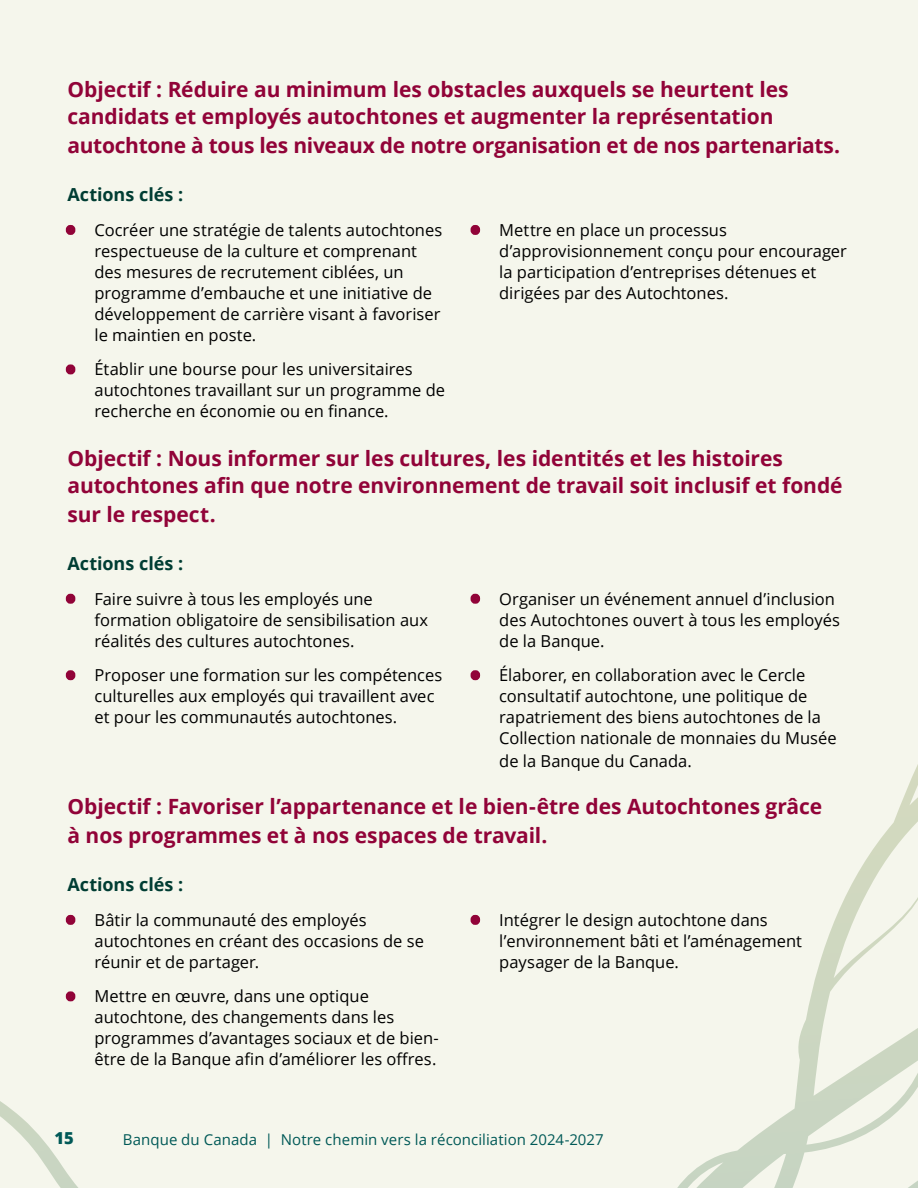
<style>
.page{position:relative;width:918px;height:1188px;background:#f5f6ec}
.page>*{position:absolute;margin:0;border:0;box-sizing:border-box;transform-origin:0 0}
.t1{font:700 21px/27.9px "Open Sans";letter-spacing:-.005em;color:#910338}
.t2{font:700 18px "Open Sans";color:#003d33}
.t3{font:16.5px/21px "Open Sans";color:#000}
.t4{font:800 16.5px "Open Sans";color:#005957}
.t5{font:15px "Open Sans";letter-spacing:.005em;color:#005957}
.s1{color:#910338}
</style>
<div class="page">
<svg style="left:0;top:906px;width:918px;height:282px"></svg>
<h4 class="t1" style="left:68px;top:75px;width:774px">Objectif : Réduire au minimum les obstacles auxquels se heurtent les candidats et employés autochtones et augmenter la représentation autochtone à tous les niveaux de notre organisation et de nos partenariats.</h4>
<h6 class="t2" style="left:68px;top:182px;width:117px">Actions clés :</h6>
<p class="t3" style="left:94px;top:219px;width:349px;text-indent:-27px"><span class="s1">•</span> Cocréer une stratégie de talents autochtones respectueuse de la culture et comprenant des mesures de recrutement ciblées, un programme d’embauche et une initiative de développement de carrière visant à favoriser le maintien en poste.</p>
<p class="t3" style="left:94px;top:359px;width:352px;text-indent:-27px"><span class="s1">•</span> Établir une bourse pour les universitaires autochtones travaillant sur un programme de recherche en économie ou en finance.</p>
<p class="t3" style="left:499px;top:219px;width:349px;text-indent:-27px"><span class="s1">•</span> Mettre en place un processus d’approvisionnement conçu pour encourager la participation d’entreprises détenues et dirigées par des Autochtones.</p>
<h4 class="t1" style="left:68px;top:444px;width:777px">Objectif : Nous informer sur les cultures, les identités et les histoires autochtones afin que notre environnement de travail soit inclusif et fondé sur le respect.</h4>
<h6 class="t2" style="left:68px;top:551px;width:117px">Actions clés :</h6>
<p class="t3" style="left:94px;top:588px;width:335px;text-indent:-27px"><span class="s1">•</span> Faire suivre à tous les employés une formation obligatoire de sensibilisation aux réalités des cultures autochtones.</p>
<p class="t3" style="left:94px;top:664px;width:349px;text-indent:-27px"><span class="s1">•</span> Proposer une formation sur les compétences culturelles aux employés qui travaillent avec et pour les communautés autochtones.</p>
<p class="t3" style="left:499px;top:588px;width:342px;text-indent:-27px"><span class="s1">•</span> Organiser un événement annuel d’inclusion des Autochtones ouvert à tous les employés de la Banque.</p>
<p class="t3" style="left:499px;top:664px;width:339px;text-indent:-27px"><span class="s1">•</span> Élaborer, en collaboration avec le Cercle consultatif autochtone, une politique de rapatriement des biens autochtones de la Collection nationale de monnaies du Musée</p>
<p class="t3" style="left:499px;top:750px;width:194px">de la Banque du Canada.</p>
<h4 class="t1" style="left:68px;top:791px;width:756px;line-height:28.8px">Objectif : Favoriser l’appartenance et le bien-être des Autochtones grâce à nos programmes et à nos espaces de travail.</h4>
<h6 class="t2" style="left:68px;top:872px;width:117px">Actions clés :</h6>
<p class="t3" style="left:94px;top:909px;width:331px;text-indent:-27px"><span class="s1">•</span> Bâtir la communauté des employés autochtones en créant des occasions de se réunir et de partager.</p>
<p class="t3" style="left:94px;top:985px;width:346px;text-indent:-27px"><span class="s1">•</span> Mettre en œuvre, dans une optique autochtone, des changements dans les programmes d’avantages sociaux et de bien&shy;être de la Banque afin d’améliorer les offres.</p>
<p class="t3" style="left:499px;top:909px;width:304px;text-indent:-27px"><span class="s1">•</span> Intégrer le design autochtone dans l’environnement bâti et l’aménagement paysager de la Banque.</p>
<p class="t4" style="left:55px;top:1125px;width:21px">15</p>
<p class="t5" style="left:123px;top:1129px;width:482px">Banque du Canada | Notre chemin vers la réconciliation 2024-2027</p>
</div>
